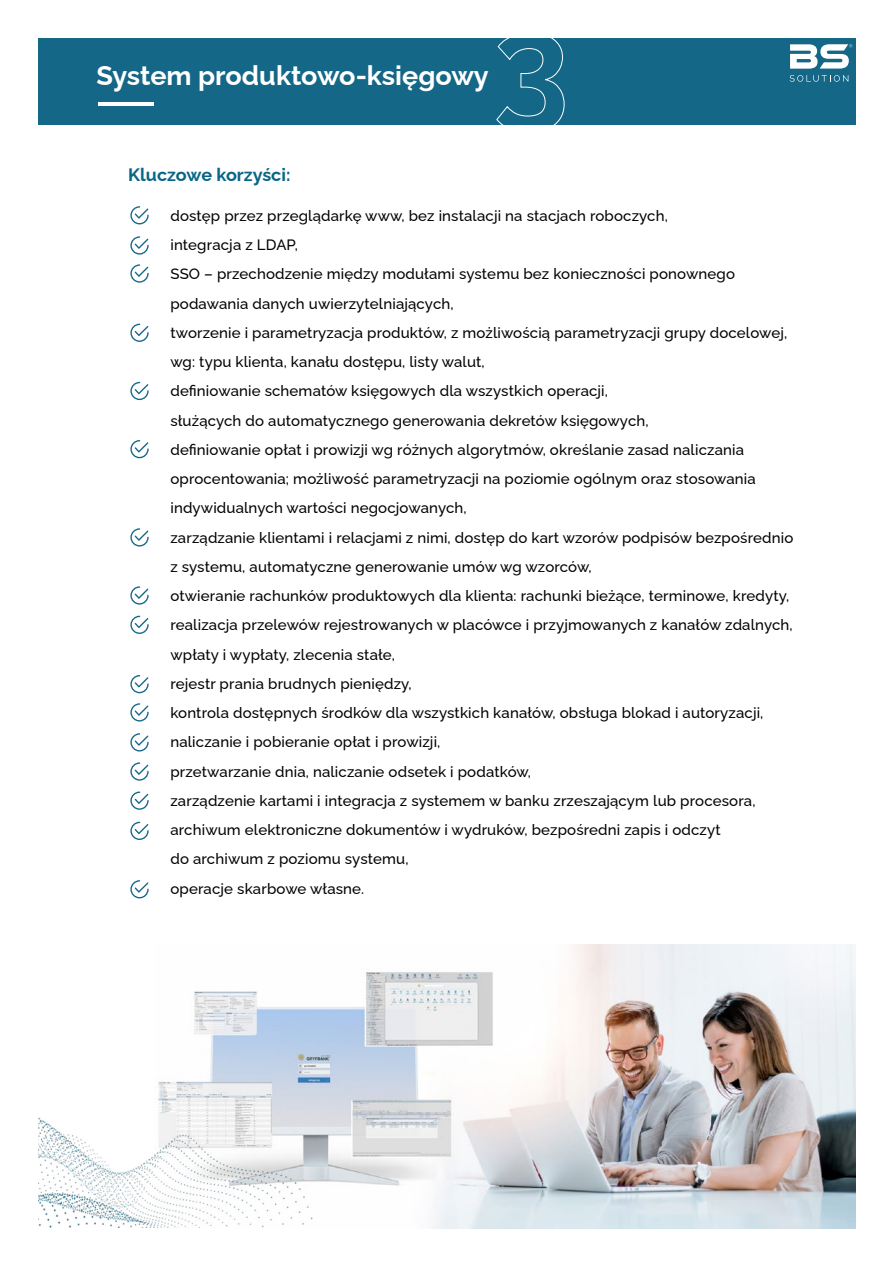
<style>
.page{position:relative;width:893px;height:1263px;background:#fff}
.page>*{position:absolute;margin:0;border:0;box-sizing:border-box;transform-origin:0 0}
.t1{font:700 27px "Raleway";color:#fff}
.t2{font:700 18px "Raleway";color:#086686}
.t3{font:500 15px/29.2px "Raleway";letter-spacing:.01em;color:#000}
</style>
<div class="page">
<div style="left:38px;top:38px;width:817px;height:87px;background:#156787"></div>
<img style="left:156px;top:944px;width:699px;height:284px">
<hr style="left:98px;top:102px;width:56px;height:4px;background:#fff">
<svg style="left:130px;top:206px;width:19px;height:18px"></svg>
<svg style="left:130px;top:236px;width:19px;height:19px"></svg>
<svg style="left:130px;top:264px;width:19px;height:19px"></svg>
<svg style="left:130px;top:324px;width:19px;height:18px"></svg>
<svg style="left:130px;top:382px;width:19px;height:18px"></svg>
<svg style="left:130px;top:440px;width:19px;height:18px"></svg>
<svg style="left:130px;top:528px;width:19px;height:18px"></svg>
<svg style="left:130px;top:586px;width:19px;height:19px"></svg>
<svg style="left:130px;top:616px;width:19px;height:18px"></svg>
<svg style="left:130px;top:675px;width:19px;height:18px"></svg>
<svg style="left:130px;top:703px;width:19px;height:18px"></svg>
<svg style="left:130px;top:733px;width:19px;height:18px"></svg>
<svg style="left:130px;top:762px;width:19px;height:19px"></svg>
<svg style="left:130px;top:791px;width:19px;height:19px"></svg>
<svg style="left:130px;top:822px;width:19px;height:18px"></svg>
<svg style="left:130px;top:880px;width:19px;height:18px"></svg>
<svg style="left:496px;top:38px;width:69px;height:87px"></svg>
<img style="left:38px;top:991px;width:324px;height:236px">
<svg style="left:790px;top:75px;width:58px;height:7px"></svg>
<svg style="left:790px;top:44px;width:62px;height:25px"></svg>
<h1 class="t1" style="left:96px;top:54px;width:394px">System produktowo-księgowy</h1>
<p class="t2" style="left:128px;top:160px;width:164px">Kluczowe korzyści:</p>
<p class="t3" style="left:170px;top:199px;width:624px">dostęp przez przeglądarkę www, bez instalacji na stacjach roboczych,<br>integracja z LDAP,<br>SSO – przechodzenie między modułami systemu bez konieczności ponownego podawania danych uwierzytelniających,<br>tworzenie i parametryzacja produktów, z możliwością parametryzacji grupy docelowej, wg: typu klienta, kanału dostępu, listy walut,<br>definiowanie schematów księgowych dla wszystkich operacji,<br>służących do automatycznego generowania dekretów księgowych,<br>definiowanie opłat i prowizji wg różnych algorytmów, określanie zasad naliczania oprocentowania; możliwość parametryzacji na poziomie ogólnym oraz stosowania indywidualnych wartości negocjowanych,<br>zarządzanie klientami i relacjami z nimi, dostęp do kart wzorów podpisów bezpośrednio z systemu, automatyczne generowanie umów wg wzorców,<br>otwieranie rachunków produktowych dla klienta: rachunki bieżące, terminowe, kredyty, realizacja przelewów rejestrowanych w placówce i przyjmowanych z kanałów zdalnych, wpłaty i wypłaty, zlecenia stałe,<br>rejestr prania brudnych pieniędzy,<br>kontrola dostępnych środków dla wszystkich kanałów, obsługa blokad i autoryzacji, naliczanie i pobieranie opłat i prowizji,<br>przetwarzanie dnia, naliczanie odsetek i podatków,<br>zarządzenie kartami i integracja z systemem w banku zrzeszającym lub procesora, archiwum elektroniczne dokumentów i wydruków, bezpośredni zapis i odczyt<br>do archiwum z poziomu systemu,<br>operacje skarbowe własne.</p>
</div>
